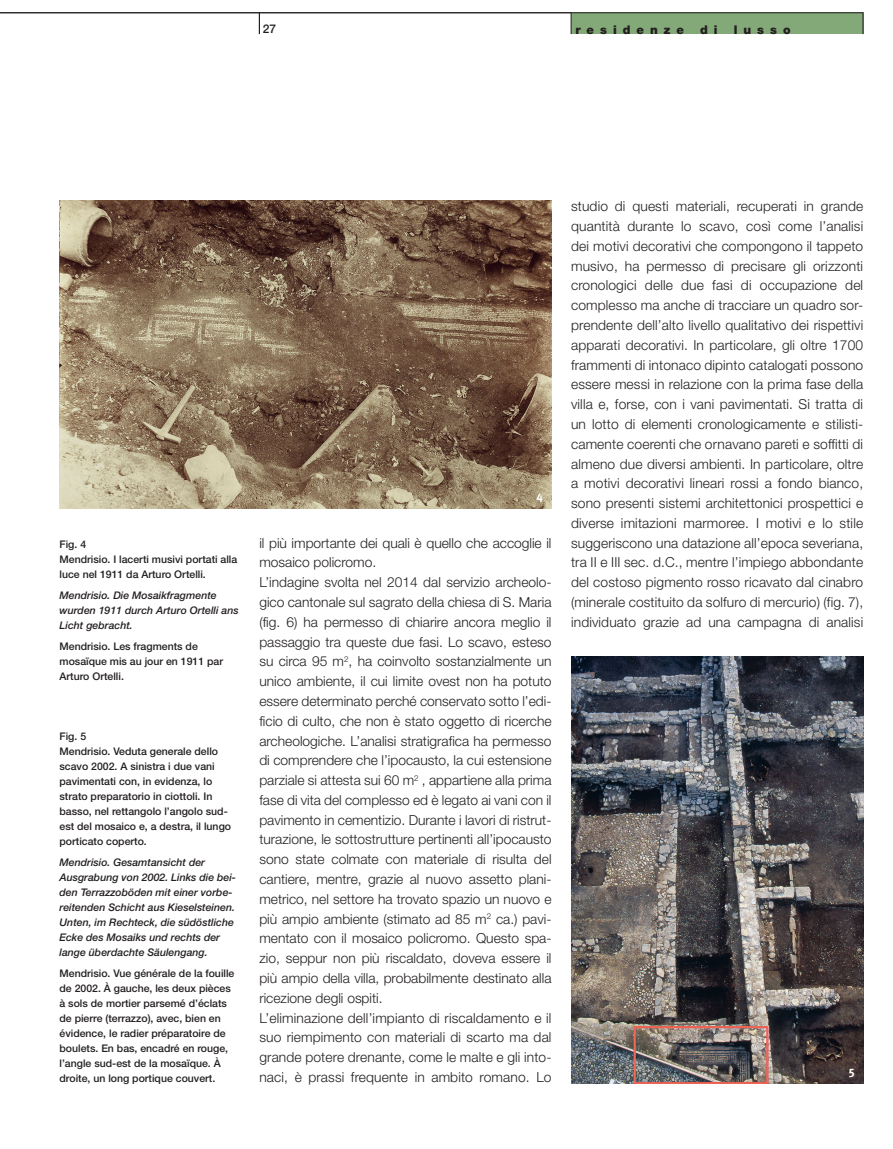
<style>
.page{position:relative;width:893px;height:1149px;background:#fff}
.page>*{position:absolute;margin:0;border:0;box-sizing:border-box;transform-origin:0 0}
.TEXTE-It-9_2{font:300 13.8px/19.8px "Helvetica Neue LT Std";color:#231f20;text-align:justify}
.t1{font:900 12px "Helvetica Neue LT Std";letter-spacing:.5em;color:#231f20}
.t2{font:500 12px "Helvetica Neue LT Std";color:#231f20}
.No_PHOTO{font:700 12px "Meta Plus";color:#fff}
.LEGENDE-It{font:500 10.5px/15px "Helvetica Neue LT Std";color:#231f20}
.LEGENDE-de{font:italic 500 10.5px/15px "Helvetica Neue LT Std";color:#231f20}
.LEGENDES-fr{font:500 10.5px/15px "Helvetica Neue LT Std";color:#231f20}
</style>
<div class="page">
<div style="left:571px;top:13px;width:292px;height:21px;background:#84a979"></div>
<hr style="left:0;top:13px;width:863px;height:1px;background:#231f20">
<svg style="left:259px;top:14px;width:1px;height:20px"></svg>
<svg style="left:571px;top:13px;width:1px;height:21px"></svg>
<svg style="left:863px;top:13px;width:1px;height:21px"></svg>
<img style="left:571px;top:656px;width:292px;height:427px">
<img style="left:60px;top:201px;width:491px;height:307px">
<p class="t2" style="left:263px;top:22px;width:15px">27</p>
<p class="t1" style="left:575px;top:23px;width:110px">residenze</p>
<p class="t1" style="left:700px;top:23px;width:19px">d i</p>
<p class="t1" style="left:734px;top:23px;width:58px">lusso</p>
<p class="LEGENDE-It" style="left:60px;top:536px;width:28px">Fig. 4</p>
<p class="LEGENDE-It" style="left:60px;top:551px;width:179px">Mendrisio. I lacerti musivi portati alla luce nel 1911 da Arturo Ortelli.</p>
<p class="LEGENDE-de" style="left:60px;top:587px;width:181px">Mendrisio. Die Mosaikfragmente wurden 1911 durch Arturo Ortelli ans<br>Licht gebracht.</p>
<p class="LEGENDES-fr" style="left:60px;top:638px;width:165px">Mendrisio. Les fragments de mosaïque mis au jour en 1911 par<br>Arturo Ortelli.</p>
<p class="LEGENDE-It" style="left:60px;top:728px;width:28px">Fig. 5</p>
<p class="LEGENDE-It" style="left:60px;top:743px;width:173px">Mendrisio. Veduta generale dello scavo 2002. A sinistra i due vani pavimentati con, in evidenza, lo strato preparatorio in ciottoli. In basso, nel rettangolo l’angolo sud&shy;est del mosaico e, a destra, il lungo porticato coperto.</p>
<p class="LEGENDE-de" style="left:60px;top:854px;width:178px">Mendrisio. Gesamtansicht der Ausgrabung von 2002. Links die bei&shy;den Terrazzoböden mit einer vorbe&shy;reitenden Schicht aus Kieselsteinen.<br>Unten, im Rechteck, die südöstliche Ecke des Mosaiks und rechts der lange überdachte Säulengang.</p>
<p class="LEGENDE-It" style="left:60px;top:965px;width:176px">Mendrisio. Vue générale de la fouille de 2002. À gauche, les deux pièces à sols de mortier parsemé d’éclats de pierre (terrazzo), avec, bien en évidence, le radier préparatoire de boulets. En bas, encadré en rouge, l’angle sud-est de la mosaïque. À droite, un long portique couvert.</p>
<p class="No_PHOTO" style="left:536px;top:488px;width:8px">4</p>
<p class="TEXTE-It-9_2" style="left:259px;top:532px;width:294px">il più importante dei quali è quello che accoglie il mosaico policromo.</p>
<p class="TEXTE-It-9_2" style="left:259px;top:572px;width:294px">L’indagine svolta nel 2014 dal servizio archeolo&shy;gico cantonale sul sagrato della chiesa di S. Maria (fig. 6) ha permesso di chiarire ancora meglio il passaggio tra queste due fasi. Lo scavo, esteso su circa 95 m<sup>2</sup>, ha coinvolto sostanzialmente un unico ambiente, il cui limite ovest non ha potuto essere determinato perché conservato sotto l’edi&shy;ficio di culto, che non è stato oggetto di ricerche archeologiche. L’analisi stratigrafica ha permesso di comprendere che l’ipocausto, la cui estensione parziale si attesta sui 60 m<sup>2</sup> , appartiene alla prima fase di vita del complesso ed è legato ai vani con il pavimento in cementizio. Durante i lavori di ristrut&shy;turazione, le sottostrutture pertinenti all’ipocausto sono state colmate con materiale di risulta del cantiere, mentre, grazie al nuovo assetto plani&shy;metrico, nel settore ha trovato spazio un nuovo e più ampio ambiente (stimato ad 85 m<sup>2</sup> ca.) pavi&shy;mentato con il mosaico policromo. Questo spa&shy;zio, seppur non più riscaldato, doveva essere il più ampio della villa, probabilmente destinato alla ricezione degli ospiti.</p>
<p class="TEXTE-It-9_2" style="left:259px;top:1007px;width:294px">L’eliminazione dell’impianto di riscaldamento e il suo riempimento con materiali di scarto ma dal grande potere drenante, come le malte e gli into&shy;naci, è prassi frequente in ambito romano. Lo</p>
<p class="TEXTE-It-9_2" style="left:571px;top:196px;width:294px">studio di questi materiali, recuperati in grande quantità durante lo scavo, così come l’analisi dei motivi decorativi che compongono il tappeto musivo, ha permesso di precisare gli orizzonti cronologici delle due fasi di occupazione del complesso ma anche di tracciare un quadro sor&shy;prendente dell’alto livello qualitativo dei rispettivi apparati decorativi. In particolare, gli oltre 1700 frammenti di intonaco dipinto catalogati possono essere messi in relazione con la prima fase della villa e, forse, con i vani pavimentati. Si tratta di un lotto di elementi cronologicamente e stilisti&shy;camente coerenti che ornavano pareti e soffitti di almeno due diversi ambienti. In particolare, oltre a motivi decorativi lineari rossi a fondo bianco, sono presenti sistemi architettonici prospettici e diverse imitazioni marmoree. I motivi e lo stile suggeriscono una datazione all’epoca severiana, tra II e III sec. d.C., mentre l’impiego abbondante del costoso pigmento rosso ricavato dal cinabro (minerale costituito da solfuro di mercurio) (fig. 7), individuato grazie ad una campagna di analisi</p>
<p class="No_PHOTO" style="left:849px;top:1063px;width:7px">5</p>
</div>
